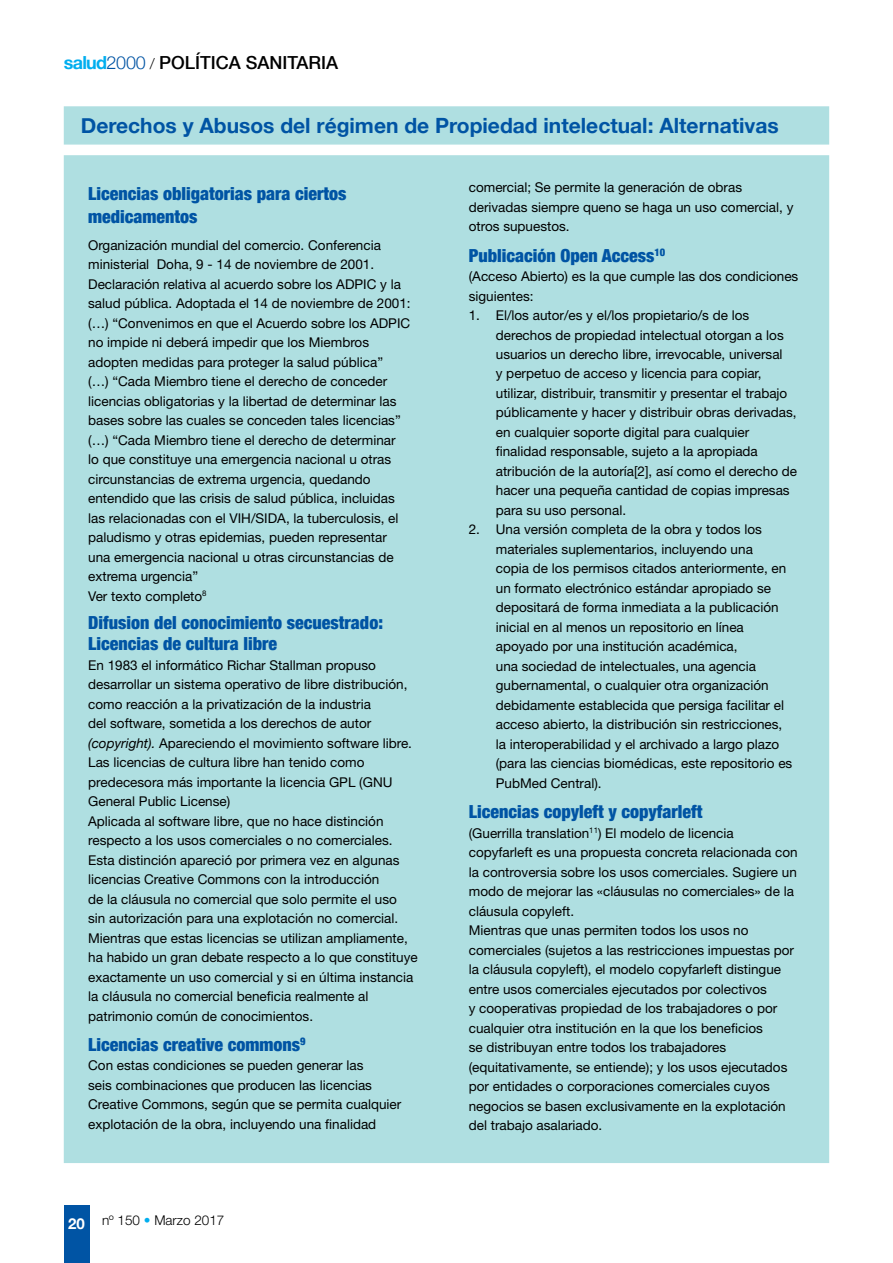
<style>
.page{position:relative;width:893px;height:1263px;background:#fff}
.page>*{position:absolute;margin:0;border:0;box-sizing:border-box;transform-origin:0 0}
.t1{font:700 21px "Helvetica Neue";color:#0054a4}
.t2{font:900 condensed 18px/22.5px "Helvetica Neue";color:#0054a4}
.t3{font:500 18px "Helvetica Neue";color:#000}
.t4{font:13.5px/19.5px "Helvetica Neue LT Std";color:#000}
.t5{font:300 13.5px "Helvetica Neue LT Std";color:#000}
.s1{font-weight:700;color:#00aeef}
.s2{font-weight:300;color:#0054a4}
.s3{font-weight:300;font-size:15px}
.s4{font-family:"Helvetica Neue";font-style:italic}
.s5{font-family:"Helvetica Neue";font-weight:700;font-size:15px;color:#fff}
.s6{color:#00aeef}
</style>
<div class="page">
<div style="left:64px;top:1205px;width:25px;height:58px;background:#0054a4"></div>
<div style="left:64px;top:155px;width:765px;height:1008px;background:#afdfe1"></div>
<div style="left:64px;top:106px;width:765px;height:39px;background:#afdfe1;border:2px solid #afdfe1"></div>
<h2 class="t3" style="left:64px;top:48px;width:276px"><span class="s1">salud</span><span class="s2">2000</span> <span class="s3">/</span> POLÍTICA SANITARIA</h2>
<h1 class="t1" style="left:81px;top:107px;width:699px">Derechos y Abusos del régimen de Propiedad intelectual: Alternativas</h1>
<h2 class="t2" style="left:88px;top:182px;width:260px">Licencias obligatorias para ciertos medicamentos</h2>
<p class="t4" style="left:88px;top:235px;width:324px">Organización mundial del comercio. Conferencia ministerial Doha, 9 - 14 de noviembre de 2001.<br>Declaración relativa al acuerdo sobre los ADPIC y la salud pública. Adoptada el 14 de noviembre de 2001: (…) “Convenimos en que el Acuerdo sobre los ADPIC no impide ni deberá impedir que los Miembros adopten medidas para proteger la salud pública”<br>(…) “Cada Miembro tiene el derecho de conceder licencias obligatorias y la libertad de determinar las bases sobre las cuales se conceden tales licencias” (…) “Cada Miembro tiene el derecho de determinar<br>lo que constituye una emergencia nacional u otras circunstancias de extrema urgencia, quedando entendido que las crisis de salud pública, incluidas las relacionadas con el VIH/SIDA, la tuberculosis, el paludismo y otras epidemias, pueden representar una emergencia nacional u otras circunstancias de extrema urgencia”<br>Ver texto completo<sup>8</sup></p>
<h2 class="t2" style="left:88px;top:611px;width:296px;line-height:21px">Difusion del conocimiento secuestrado:<br>Licencias de cultura libre</h2>
<p class="t4" style="left:88px;top:655px;width:331px">En 1983 el informático Richar Stallman propuso desarrollar un sistema operativo de libre distribución, como reacción a la privatización de la industria<br>del software, sometida a los derechos de autor <span class="s4">(copyright).</span> Apareciendo el movimiento software libre.<br>Las licencias de cultura libre han tenido como predecesora más importante la licencia GPL (GNU General Public License)<br>Aplicada al software libre, que no hace distinción respecto a los usos comerciales o no comerciales.<br>Esta distinción apareció por primera vez en algunas licencias Creative Commons con la introducción<br>de la cláusula no comercial que solo permite el uso<br>sin autorización para una explotación no comercial.<br>Mientras que estas licencias se utilizan ampliamente, ha habido un gran debate respecto a lo que constituye exactamente un uso comercial y si en última instancia la cláusula no comercial beneficia realmente al patrimonio común de conocimientos.</p>
<h2 class="t2" style="left:88px;top:1032px;width:219px">Licencias creative commons<sup>9</sup></h2>
<p class="t4" style="left:88px;top:1056px;width:315px">Con estas condiciones se pueden generar las<br>seis combinaciones que producen las licencias Creative Commons, según que se permita cualquier explotación de la obra, incluyendo una finalidad</p>
<p class="t5" style="left:68px;top:1211px;width:158px"><span class="s5">20</span> nº 150 <span class="s6">•</span> Marzo 2017</p>
<p class="t4" style="left:469px;top:178px;width:326px">comercial; Se permite la generación de obras derivadas siempre queno se haga un uso comercial, y otros supuestos.</p>
<h2 class="t2" style="left:469px;top:243px;width:198px">Publicación Open Access<sup>10</sup></h2>
<p class="t4" style="left:469px;top:266px;width:331px">(Acceso Abierto) es la que cumple las dos condiciones siguientes:</p>
<p class="t4" style="left:496px;top:305px;width:303px;text-indent:-27px">1. El/los autor/es y el/los propietario/s de los derechos de propiedad intelectual otorgan a los usuarios un derecho libre, irrevocable, universal<br>y perpetuo de acceso y licencia para copiar, utilizar, distribuir, transmitir y presentar el trabajo públicamente y hacer y distribuir obras derivadas, en cualquier soporte digital para cualquier finalidad responsable, sujeto a la apropiada atribución de la autoría[2], así como el derecho de hacer una pequeña cantidad de copias impresas para su uso personal.</p>
<p class="t4" style="left:496px;top:520px;width:298px;text-indent:-27px">2. Una versión completa de la obra y todos los materiales suplementarios, incluyendo una<br>copia de los permisos citados anteriormente, en un formato electrónico estándar apropiado se depositará de forma inmediata a la publicación inicial en al menos un repositorio en línea apoyado por una institución académica,<br>una sociedad de intelectuales, una agencia gubernamental, o cualquier otra organización debidamente establecida que persiga facilitar el acceso abierto, la distribución sin restricciones, la interoperabilidad y el archivado a largo plazo (para las ciencias biomédicas, este repositorio es PubMed Central).</p>
<h2 class="t2" style="left:469px;top:799px;width:235px">Licencias copyleft y copyfarleft</h2>
<p class="t4" style="left:469px;top:823px;width:330px">(Guerrilla translation<sup>11</sup>) El modelo de licencia copyfarleft es una propuesta concreta relacionada con la controversia sobre los usos comerciales. Sugiere un modo de mejorar las «cláusulas no comerciales» de la cláusula copyleft.<br>Mientras que unas permiten todos los usos no comerciales (sujetos a las restricciones impuestas por la cláusula copyleft), el modelo copyfarleft distingue entre usos comerciales ejecutados por colectivos<br>y cooperativas propiedad de los trabajadores o por cualquier otra institución en la que los beneficios<br>se distribuyan entre todos los trabajadores (equitativamente, se entiende); y los usos ejecutados por entidades o corporaciones comerciales cuyos negocios se basen exclusivamente en la explotación del trabajo asalariado.</p>
</div>
